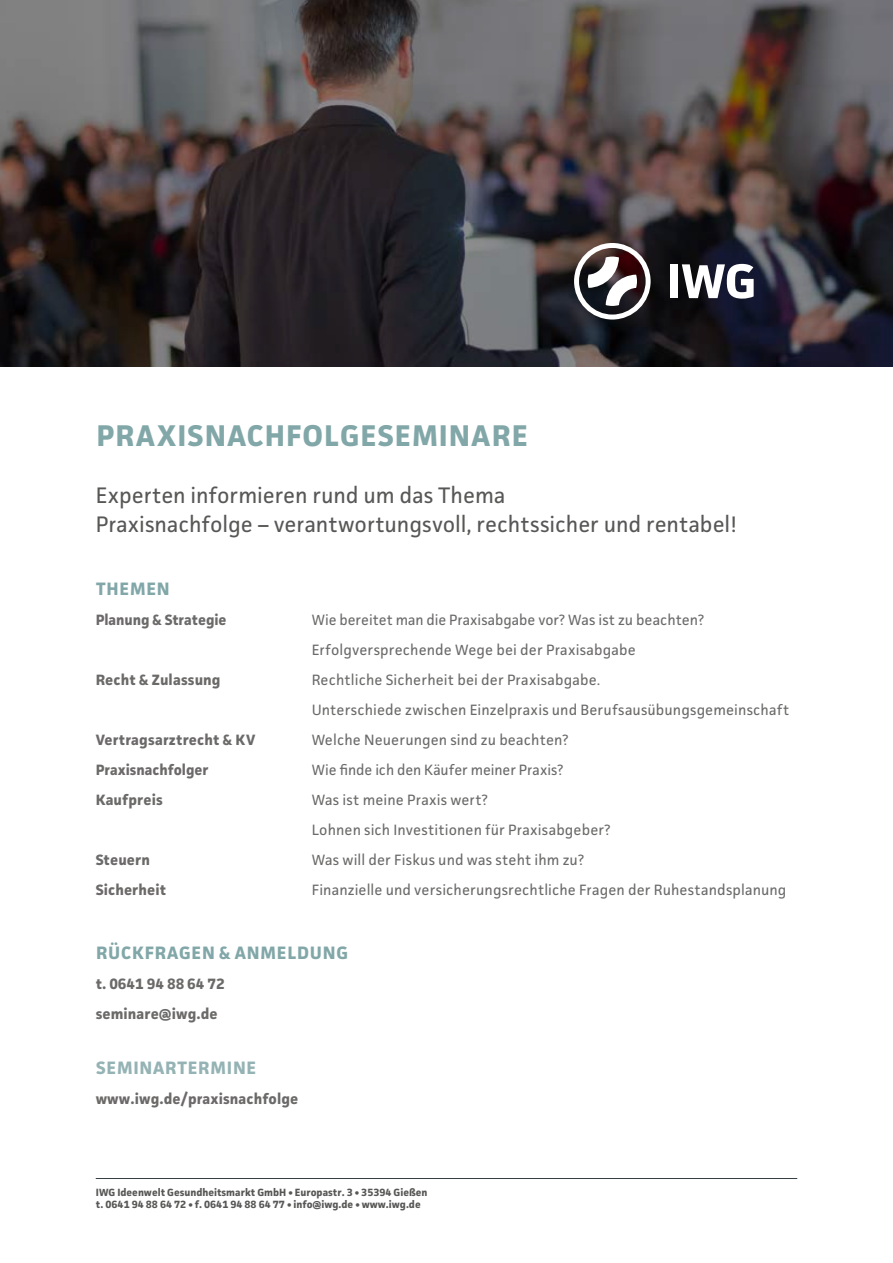
<style>
.page{position:relative;width:893px;height:1263px;background:#fff}
.page>*{position:absolute;margin:0;border:0;box-sizing:border-box;transform-origin:0 0}
.t1{font:700 30px "Facit";letter-spacing:.035em;color:#82a7a8}
.t2{font:22.5px/29.5px "Facit";color:#575756}
.t3{font:700 18px "Facit";letter-spacing:.045em;color:#82a7a8}
.t4{font:700 18px "Facit";letter-spacing:.045em;color:#95b3b4}
.t5{font:15px/30px "Facit";letter-spacing:.005em;color:#6b6a69}
.t6{font:700 15px/30px "Facit";letter-spacing:.005em;color:#6b6a69}
.t7{font:700 10.5px/12.6px "Facit";color:#575756}
.s1{font-family:"Museo Slab 700";font-weight:400}
</style>
<div class="page">
<hr style="left:96px;top:1178px;width:701px;height:1px;background:#363f43">
<svg style="left:0;top:0;width:893px;height:366px"></svg>
<div style="left:670px;top:264px;width:8px;height:34px;background:#fff"></div>
<svg style="left:682px;top:264px;width:72px;height:35px"></svg>
<svg style="left:574px;top:243px;width:77px;height:76px"></svg>
<h1 class="t1" style="left:96px;top:417px;width:433px">PRAXISNACHFOLGESEMINARE</h1>
<h2 class="t2" style="left:96px;top:480px;width:643px">Experten informieren rund um das Thema<br>Praxisnachfolge – verantwortungsvoll, rechtssicher und rentabel!</h2>
<p class="t3" style="left:96px;top:577px;width:75px">THEMEN</p>
<p class="t6" style="left:96px;top:604px;width:132px">Planung &amp; Strategie</p>
<p class="t5" style="left:312px;top:604px;width:394px">Wie bereitet man die Praxisabgabe vor? Was ist zu beachten?<br>Erfolgversprechende Wege bei der Praxisabgabe</p>
<p class="t6" style="left:96px;top:664px;width:126px">Recht &amp; Zulassung</p>
<p class="t5" style="left:312px;top:664px;width:479px">Rechtliche Sicherheit bei der Praxisabgabe.<br>Unterschiede zwischen Einzelpraxis und Berufsausübungsgemeinschaft</p>
<p class="t6" style="left:96px;top:724px;width:161px">Vertragsarztrecht &amp; KV</p>
<p class="t5" style="left:312px;top:724px;width:259px">Welche Neuerungen sind zu beachten?</p>
<p class="t6" style="left:96px;top:754px;width:114px">Praxisnachfolger</p>
<p class="t5" style="left:312px;top:754px;width:253px">Wie finde ich den Käufer meiner Praxis?</p>
<p class="t6" style="left:96px;top:784px;width:69px">Kaufpreis</p>
<p class="t5" style="left:312px;top:784px;width:301px">Was ist meine Praxis wert?<br>Lohnen sich Investitionen für Praxisabgeber?</p>
<p class="t6" style="left:96px;top:844px;width:56px">Steuern</p>
<p class="t5" style="left:312px;top:844px;width:274px">Was will der Fiskus und was steht ihm zu?</p>
<p class="t6" style="left:96px;top:874px;width:72px">Sicherheit</p>
<p class="t5" style="left:312px;top:874px;width:476px">Finanzielle und versicherungsrechtliche Fragen der Ruhestandsplanung</p>
<p class="t3" style="left:96px;top:941px;width:253px">RÜCKFRAGEN &amp; ANMELDUNG</p>
<p class="t6" style="left:96px;top:968px;width:131px">t. 0641 94 88 64 72 seminare@iwg.de</p>
<p class="t4" style="left:96px;top:1056px;width:162px">SEMINARTERMINE</p>
<p class="t6" style="left:96px;top:1083px;width:204px">www.iwg.de/praxisnachfolge</p>
<p class="t7" style="left:96px;top:1185px;width:333px">IWG Ideenwelt Gesundheitsmarkt GmbH <span class="s1">•</span> Europastr. 3 <span class="s1">•</span> 35394 Gießen t. 0641 94 88 64 72 <span class="s1">•</span> f. 0641 94 88 64 77 <span class="s1">•</span> info@iwg.de <span class="s1">•</span> www.iwg.de</p>
</div>
